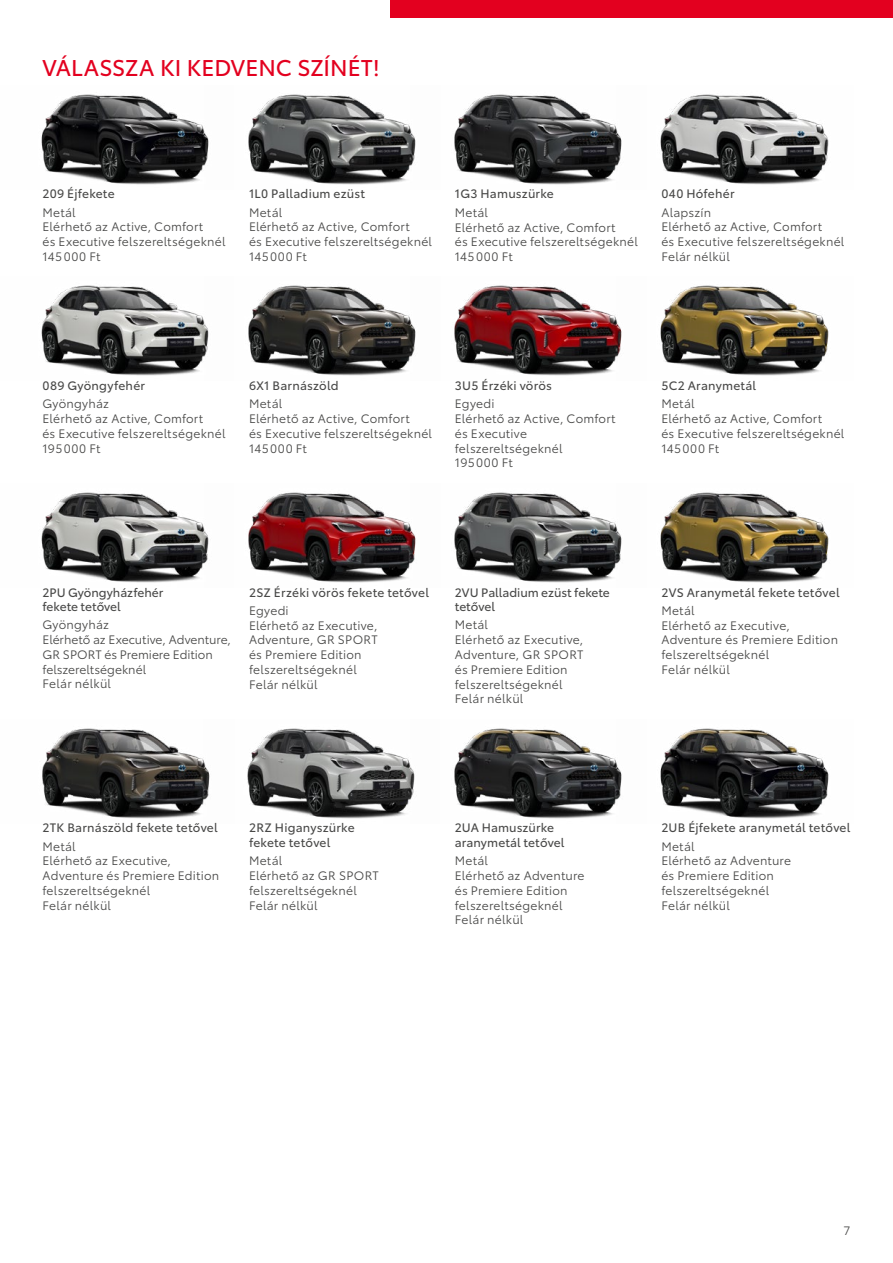
<style>
.page{position:relative;width:893px;height:1263px;background:#fff}
.page>*{position:absolute;margin:0;border:0;box-sizing:border-box;transform-origin:0 0}
.t1{font:22.5px "Toyota Type";color:#e3001f}
.t2{font:12.15px/14.9px "Toyota Type";letter-spacing:.02em;color:#494948}
.t3{font:12.15px/14.5px "Toyota Type";letter-spacing:.015em;color:#494948}
.t4{font:12.15px/14.9px "Toyota Type";color:#494948}
.t5{font:12.15px/14.5px "Toyota Type";letter-spacing:-.005em;color:#494948}
.t6{font:12px "Toyota Type";color:#494948}
</style>
<div class="page">
<img style="left:41px;top:94px;width:164px;height:91px">
<img style="left:454px;top:492px;width:163px;height:91px">
<img style="left:454px;top:728px;width:163px;height:91px">
<img style="left:205px;top:94px;width:206px;height:91px">
<img style="left:454px;top:285px;width:163px;height:91px">
<img style="left:617px;top:285px;width:212px;height:91px">
<img style="left:617px;top:492px;width:212px;height:91px">
<img style="left:617px;top:728px;width:212px;height:91px">
<img style="left:411px;top:94px;width:206px;height:91px">
<img style="left:41px;top:285px;width:164px;height:91px">
<img style="left:247px;top:728px;width:168px;height:91px">
<img style="left:41px;top:492px;width:164px;height:91px">
<img style="left:205px;top:492px;width:211px;height:91px">
<img style="left:42px;top:728px;width:168px;height:91px">
<img style="left:205px;top:285px;width:211px;height:91px">
<img style="left:617px;top:94px;width:212px;height:91px">
<div style="left:390px;top:0;width:503px;height:17px;background:#e3001f"></div>
<h1 class="t1" style="left:43px;top:51px;width:339px">VÁLASSZA KI KEDVENC SZÍNÉT!</h1>
<p class="t3" style="left:43px;top:186px;width:74px">209 Éjfekete</p>
<p class="t2" style="left:43px;top:204px;width:185px">Metál<br>Elérhető az Active, Comfort<br>és Executive felszereltségeknél<br>145000 Ft</p>
<p class="t3" style="left:249px;top:186px;width:118px">1L0 Palladium ezüst</p>
<p class="t2" style="left:249px;top:204px;width:185px">Metál<br>Elérhető az Active, Comfort<br>és Executive felszereltségeknél<br>145000 Ft</p>
<p class="t3" style="left:455px;top:186px;width:100px">1G3 Hamuszürke</p>
<p class="t2" style="left:455px;top:204px;width:185px">Metál<br>Elérhető az Active, Comfort<br>és Executive felszereltségeknél<br>145000 Ft</p>
<p class="t3" style="left:661px;top:186px;width:75px">040 Hófehér</p>
<p class="t2" style="left:661px;top:204px;width:185px">Alapszín<br>Elérhető az Active, Comfort<br>és Executive felszereltségeknél<br>Felár nélkül</p>
<p class="t3" style="left:43px;top:377px;width:104px">089 Gyöngyfehér</p>
<p class="t2" style="left:43px;top:396px;width:185px">Gyöngyház<br>Elérhető az Active, Comfort<br>és Executive felszereltségeknél<br>195000 Ft</p>
<p class="t3" style="left:249px;top:377px;width:91px">6X1 Barnászöld</p>
<p class="t2" style="left:249px;top:396px;width:185px">Metál<br>Elérhető az Active, Comfort<br>és Executive felszereltségeknél<br>145000 Ft</p>
<p class="t3" style="left:455px;top:377px;width:99px">3U5 Érzéki vörös</p>
<p class="t2" style="left:455px;top:395px;width:162px">Egyedi<br>Elérhető az Active, Comfort és Executive felszereltségeknél<br>195000 Ft</p>
<p class="t3" style="left:661px;top:377px;width:96px">5C2 Aranymetál</p>
<p class="t2" style="left:661px;top:396px;width:185px">Metál<br>Elérhető az Active, Comfort<br>és Executive felszereltségeknél<br>145000 Ft</p>
<p class="t3" style="left:43px;top:584px;width:122px">2PU Gyöngyházfehér fekete tetővel</p>
<p class="t4" style="left:43px;top:616px;width:190px">Gyöngyház<br>Elérhető az Executive, Adventure,<br>GR SPORT és Premiere Edition felszereltségeknél<br>Felár nélkül</p>
<p class="t3" style="left:249px;top:584px;width:181px">2SZ Érzéki vörös fekete tetővel</p>
<p class="t2" style="left:249px;top:602px;width:130px">Egyedi<br>Elérhető az Executive,<br>Adventure, GR SPORT és Premiere Edition felszereltségeknél<br>Felár nélkül</p>
<p class="t5" style="left:455px;top:584px;width:157px">2VU Palladium ezüst fekete tetővel</p>
<p class="t2" style="left:455px;top:616px;width:130px">Metál<br>Elérhető az Executive,<br>Adventure, GR SPORT és Premiere Edition felszereltségeknél<br>Felár nélkül</p>
<p class="t3" style="left:43px;top:820px;width:177px">2TK Barnászöld fekete tetővel</p>
<p class="t2" style="left:43px;top:838px;width:178px">Metál<br>Elérhető az Executive,<br>Adventure és Premiere Edition felszereltségeknél<br>Felár nélkül</p>
<p class="t3" style="left:249px;top:820px;width:107px">2RZ Higanyszürke fekete tetővel</p>
<p class="t2" style="left:249px;top:852px;width:131px">Metál<br>Elérhető az GR SPORT felszereltségeknél<br>Felár nélkül</p>
<p class="t3" style="left:455px;top:820px;width:111px">2UA Hamuszürke aranymetál tetővel</p>
<p class="t2" style="left:455px;top:852px;width:131px">Metál<br>Elérhető az Adventure és Premiere Edition felszereltségeknél<br>Felár nélkül</p>
<p class="t3" style="left:661px;top:584px;width:180px">2VS Aranymetál fekete tetővel</p>
<p class="t2" style="left:661px;top:602px;width:178px">Metál<br>Elérhető az Executive,<br>Adventure és Premiere Edition felszereltségeknél<br>Felár nélkül</p>
<p class="t3" style="left:661px;top:820px;width:191px">2UB Éjfekete aranymetál tetővel</p>
<p class="t2" style="left:661px;top:838px;width:131px">Metál<br>Elérhető az Adventure és Premiere Edition felszereltségeknél<br>Felár nélkül</p>
<p class="t6" style="left:844px;top:1222px;width:8px">7</p>
</div>
